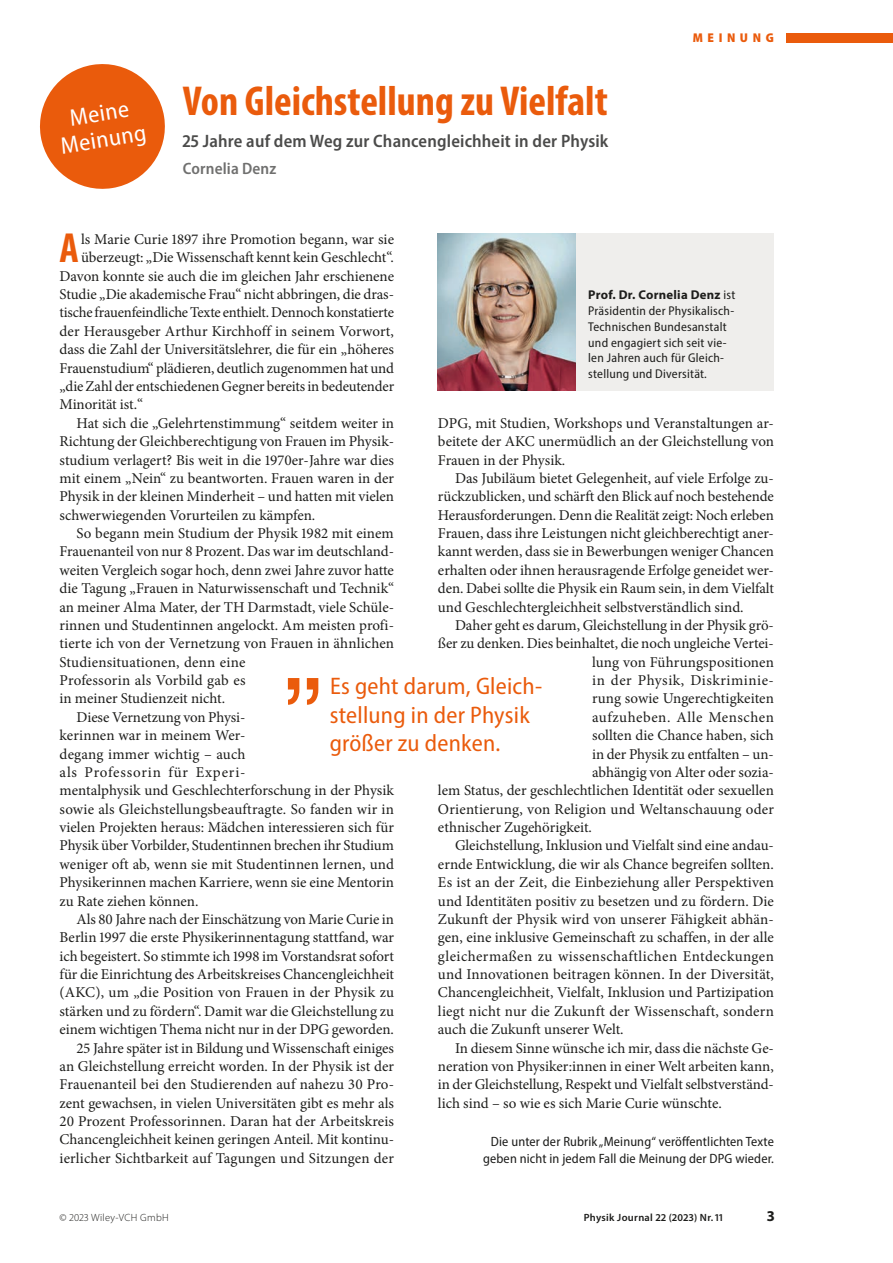
<style>
.page{position:relative;width:893px;height:1263px;background:#fff}
.page>*{position:absolute;margin:0;border:0;box-sizing:border-box;transform-origin:0 0}
.Zitat_16{font:103.5px "Helvetica Neue LT Com";color:#ea5b0c}
.GT_Initial_2zeilig{font:700 condensed 42.3px "Myriad Pro";color:#ea5b0c}
.Head_Meinung{font:700 condensed 42px "Myriad Pro";color:#ea5b0c}
.Zitat_16-2{font:semi-condensed 24px/28.5px "Myriad Pro";letter-spacing:.01em;color:#ea5b0c}
.Txt_Boeppel_orange{font:semi-condensed 24px/26px "Myriad Pro";color:#fff;text-align:center}
.Subhead_Meinung{font:600 semi-condensed 18px "Myriad Pro";letter-spacing:.01em;color:#4b4b4a}
.Autor_Meinung{font:600 semi-condensed 16.5px "Myriad Pro";letter-spacing:.01em;color:#70706f}
.GT{font:15px/18.3px "Minion Pro";color:#1d1d1b;text-align:justify}
.GT_Initial_2zeilig-2{font:15px "Minion Pro";letter-spacing:-.005em;color:#1d1d1b}
.GT-2{font:15px "Minion Pro";letter-spacing:.035em;color:#1d1d1b}
.t1{font:700 15px "Myriad Pro";color:#1d1d1b}
.MeingHinweis{font:semi-condensed 13.5px/16.5px "Myriad Pro";letter-spacing:.01em;color:#1d1d1b;text-align:center}
.BU_schwarz{font:semi-condensed 12.75px/15.8px "Myriad Pro";letter-spacing:.02em;color:#1d1d1b}
.t2{font:900 semi-condensed 12.75px "Myriad Pro";letter-spacing:.36em;color:#ea5b0c}
.t3{font:600 10.5px "Myriad Pro";letter-spacing:.03em;color:#1d1d1b}
.t4{font:300 10.5px "Myriad Pro";letter-spacing:.03em;color:#1d1d1b}
.s1{font-weight:700;font-stretch:normal}
</style>
<div class="page">
<div style="left:787px;top:33px;width:106px;height:9px;background:#ea5b0c"></div>
<svg style="left:40px;top:64px;width:125px;height:125px"></svg>
<div style="left:438px;top:233px;width:336px;height:158px;background:#efeeec"></div>
<img style="left:438px;top:233px;width:137px;height:158px">
<p class="Txt_Boeppel_orange" style="left:55px;top:107px;width:87px;rotate:-9deg">Meine<br>Meinung</p>
<p class="Head_Meinung" style="left:183px;top:75px;width:426px">Von Gleichstellung zu Vielfalt</p>
<p class="Subhead_Meinung" style="left:183px;top:130px;width:427px">25 Jahre auf dem Weg zur Chancengleichheit in der Physik</p>
<p class="Autor_Meinung" style="left:183px;top:159px;width:95px">Cornelia Denz</p>
<p class="t2" style="left:693px;top:30px;width:82px">MEINUNG</p>
<p class="GT_Initial_2zeilig" style="left:60px;top:222px;width:21px">A</p>
<p class="GT_Initial_2zeilig-2" style="left:81px;top:229px;width:315px">ls Marie Curie 1897 ihre Promotion begann, war sie</p>
<p class="GT_Initial_2zeilig-2" style="left:81px;top:247px;width:315px">überzeugt: „Die Wissenschaft kennt kein Geschlecht“.</p>
<p class="GT_Initial_2zeilig-2" style="left:60px;top:266px;width:336px">Davon konnte sie auch die im gleichen Jahr erschienene</p>
<p class="GT_Initial_2zeilig-2" style="left:60px;top:284px;width:336px">Studie „Die akademische Frau“ nicht abbringen, die dras-</p>
<p class="GT_Initial_2zeilig-2" style="left:60px;top:303px;width:336px">tische frauenfeindliche Texte enthielt. Dennoch konstatierte</p>
<p class="GT_Initial_2zeilig-2" style="left:60px;top:321px;width:336px">der Herausgeber Arthur Kirchhoff in seinem Vorwort,</p>
<p class="GT_Initial_2zeilig-2" style="left:60px;top:339px;width:336px">dass die Zahl der Universitätslehrer, die für ein „höheres</p>
<p class="GT_Initial_2zeilig-2" style="left:60px;top:358px;width:336px">Frauenstudium“ plädieren, deutlich zugenommen hat und</p>
<p class="GT_Initial_2zeilig-2" style="left:60px;top:376px;width:336px">„die Zahl der entschiedenen Gegner bereits in bedeutender</p>
<p class="GT_Initial_2zeilig-2" style="left:60px;top:394px;width:85px">Minorität ist.“</p>
<p class="GT" style="left:60px;top:414px;width:336px;text-indent:17px">Hat sich die „Gelehrtenstimmung“ seitdem weiter in Richtung der Gleichberechtigung von Frauen im Physik&shy;studium verlagert? Bis weit in die 1970er-Jahre war dies mit einem „Nein“ zu beantworten. Frauen waren in der Physik in der kleinen Minderheit – und hatten mit vielen schwerwiegenden Vorurteilen zu kämpfen.</p>
<p class="GT" style="left:60px;top:524px;width:336px;text-align:left;text-indent:17px">So begann mein Studium der Physik 1982 mit einem Frauenanteil von nur 8 Prozent. Das war im deutschland&shy;weiten Vergleich sogar hoch, denn zwei Jahre zuvor hatte die Tagung „Frauen in Naturwissenschaft und Technik“ an meiner Alma Mater, der TH Darmstadt, viele Schüle&shy;rinnen und Studentinnen angelockt. Am meisten profi&shy;tierte ich von der Vernetzung von Frauen in ähnlichen Studiensituationen, denn eine<br>Professorin als Vorbild gab es<br>in meiner Studienzeit nicht.</p>
<p class="GT" style="left:60px;top:708px;width:336px;text-align:left;text-indent:17px">Diese Vernetzung von Physi-<br>kerinnen war in meinem Wer-<br>degang immer wichtig – auch<br>als Professorin für Experi-<br>mentalphysik und Geschlechterforschung in der Physik sowie als Gleichstellungsbeauftragte. So fanden wir in vielen Projekten heraus: Mädchen interessieren sich für Physik über Vorbilder, Studentinnen brechen ihr Studium weniger oft ab, wenn sie mit Studentinnen lernen, und Physikerinnen machen Karriere, wenn sie eine Mentorin zu Rate ziehen können.</p>
<p class="GT" style="left:60px;top:910px;width:336px;text-indent:17px">Als 80 Jahre nach der Einschätzung von Marie Curie in Berlin 1997 die erste Physikerinnentagung stattfand, war ich begeistert. So stimmte ich 1998 im Vorstandsrat sofort für die Einrichtung des Arbeitskreises Chancengleichheit (AKC), um „die Position von Frauen in der Physik zu stärken und zu fördern“. Damit war die Gleichstellung zu einem wichtigen Thema nicht nur in der DPG geworden.</p>
<p class="GT" style="left:60px;top:1039px;width:336px;text-indent:17px">25 Jahre später ist in Bildung und Wissenschaft einiges an Gleichstellung erreicht worden. In der Physik ist der Frauenanteil bei den Studierenden auf nahezu 30 Pro&shy;zent gewachsen, in vielen Universitäten gibt es mehr als 20 Prozent Professorinnen. Daran hat der Arbeitskreis Chancengleichheit keinen geringen Anteil. Mit kontinu&shy;ierlicher Sichtbarkeit auf Tagungen und Sitzungen der</p>
<p class="BU_schwarz" style="left:588px;top:287px;width:149px"><span class="s1">Prof. Dr. Cornelia Denz</span> ist<br>Präsidentin der Physikalisch-<br>Technischen Bundesanstalt und engagiert sich seit vie&shy;len Jahren auch für Gleich&shy;stellung und Diversität.</p>
<p class="GT" style="left:438px;top:414px;width:338px">DPG, mit Studien, Workshops und Veranstaltungen ar&shy;beitete der AKC unermüdlich an der Gleichstellung von Frauen in der Physik.</p>
<p class="GT" style="left:438px;top:469px;width:338px;text-indent:17px">Das Jubiläum bietet Gelegenheit, auf viele Erfolge zu&shy;rückzublicken, und schärft den Blick auf noch bestehende Herausforderungen. Denn die Realität zeigt: Noch erleben Frauen, dass ihre Leistungen nicht gleichberechtigt aner&shy;kannt werden, dass sie in Bewerbungen weniger Chancen erhalten oder ihnen herausragende Erfolge geneidet wer&shy;den. Dabei sollte die Physik ein Raum sein, in dem Vielfalt und Geschlechtergleichheit selbstverständlich sind.</p>
<p class="GT" style="left:455px;top:616px;width:320px">Daher geht es darum, Gleichstellung in der Physik grö-</p>
<p class="GT" style="left:438px;top:634px;width:337px">ßer zu denken. Dies beinhaltet, die noch ungleiche Vertei-</p>
<p class="GT" style="left:592px;top:653px;width:183px">lung von Führungspositionen</p>
<p class="GT-2" style="left:592px;top:670px;width:183px">in der Physik, Diskriminie-</p>
<p class="GT" style="left:592px;top:689px;width:183px">rung sowie Ungerechtigkeiten</p>
<p class="GT-2" style="left:592px;top:707px;width:183px">aufzuheben. Alle Menschen</p>
<p class="GT" style="left:592px;top:726px;width:183px">sollten die Chance haben, sich</p>
<p class="GT" style="left:592px;top:745px;width:183px">in der Physik zu entfalten – un-</p>
<p class="GT" style="left:592px;top:763px;width:183px">abhängig von Alter oder sozia-</p>
<p class="GT" style="left:438px;top:781px;width:337px">lem Status, der geschlechtlichen Identität oder sexuellen</p>
<p class="GT" style="left:438px;top:800px;width:337px">Orientierung, von Religion und Weltanschauung oder</p>
<p class="GT" style="left:438px;top:818px;width:156px">ethnischer Zugehörigkeit.</p>
<p class="GT" style="left:438px;top:836px;width:338px;text-indent:17px">Gleichstellung, Inklusion und Vielfalt sind eine andau&shy;ernde Entwicklung, die wir als Chance begreifen sollten.<br>Es ist an der Zeit, die Einbeziehung aller Perspektiven und Identitäten positiv zu besetzen und zu fördern. Die Zukunft der Physik wird von unserer Fähigkeit abhän&shy;gen, eine inklusive Gemeinschaft zu schaffen, in der alle gleichermaßen zu wissenschaftlichen Entdeckungen und Innovationen beitragen können. In der Diversität, Chancengleichheit, Vielfalt, Inklusion und Partizipation liegt nicht nur die Zukunft der Wissenschaft, sondern auch die Zukunft unserer Welt.</p>
<p class="GT" style="left:438px;top:1039px;width:337px;text-indent:17px">In diesem Sinne wünsche ich mir, dass die nächste Ge&shy;neration von Physiker:innen in einer Welt arbeiten kann, in der Gleichstellung, Respekt und Vielfalt selbstverständ&shy;lich sind – so wie es sich Marie Curie wünschte.</p>
<p class="MeingHinweis" style="left:483px;top:1133px;width:292px">Die unter der Rubrik „Meinung“ veröffentlichten Texte geben nicht in jedem Fall die Meinung der DPG wieder.</p>
<p class="Zitat_16" style="left:281px;top:589px;width:46px">„</p>
<p class="Zitat_16-2" style="left:330px;top:672px;width:214px">Es geht darum, Gleich&shy;stellung in der Physik größer zu denken.</p>
<p class="t4" style="left:60px;top:1211px;width:111px">© 2023 Wiley-VCH GmbH</p>
<p class="t3" style="left:584px;top:1211px;width:141px">Physik Journal 22 (2023) Nr. 11</p>
<p class="t1" style="left:767px;top:1206px;width:9px">3</p>
</div>
